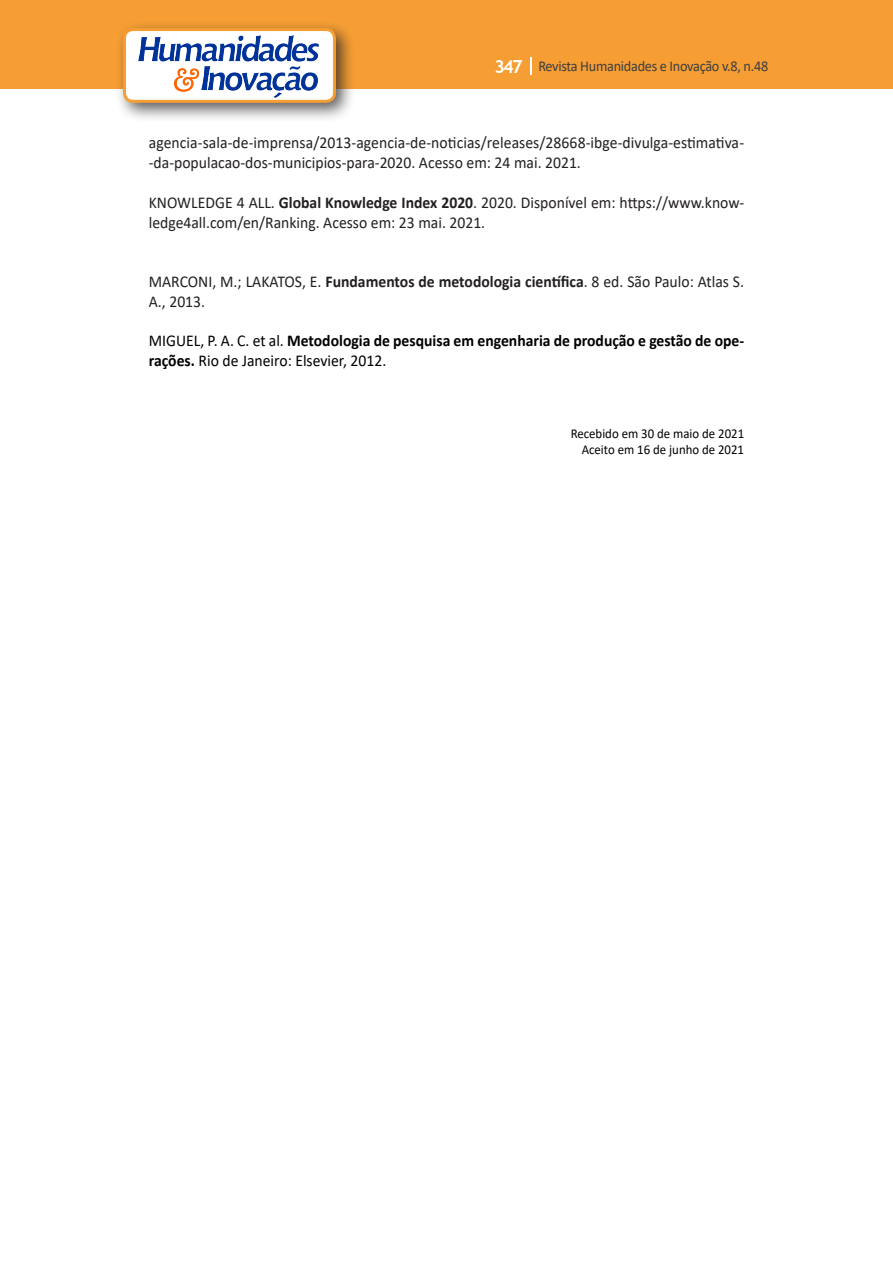
<style>
.page{position:relative;width:893px;height:1263px;background:#fff}
.page>*{position:absolute;margin:0;border:0;box-sizing:border-box;transform-origin:0 0}
.Texto{font:16.5px/19.8px "Calibri";color:#231f20;scale:.95 1}
.Texto-2{font:700 16.5px/19.8px "Calibri";color:#000;scale:.95 1}
.t1{font:15px "Calibri";letter-spacing:-.02em;color:#3e3e3f;scale:.95 1}
.Texto-3{font:13.5px "Calibri";color:#000;scale:.95 1}
.s1{font-family:"Trebuchet MS";font-weight:700;font-size:18px;color:#fff}
.s2{font-weight:700}
.s3{font-weight:400}
</style>
<div class="page">
<div style="left:0;top:0;width:893px;height:88px;background:#f69e34"></div>
<svg style="left:530px;top:57px;width:2px;height:18px"></svg>
<div style="left:115px;top:20px;width:241px;height:103px;background:#231f20;opacity:.75"></div>
<div style="left:125px;top:30px;width:209px;height:71px;background:#fff;border-radius:9px"></div>
<img style="left:138px;top:35px;width:181px;height:62px">
<div style="left:123px;top:28px;width:213px;height:75px;border:3px solid #f69e34;border-radius:9px"></div>
<p class="t1" style="left:495px;top:56px;width:290px"><span class="s1">347</span> Revista Humanidades e Inovação v.8, n.48</p>
<p class="Texto" style="left:149px;top:133px;width:628px">agencia-sala-de-imprensa/2013-agencia-de-noticias/releases/28668-ibge-divulga-estimativa--da-populacao-dos-municipios-para-2020. Acesso em: 24 mai. 2021.</p>
<p class="Texto" style="left:149px;top:192px;width:628px">KNOWLEDGE 4 ALL. <span class="s2">Global Knowledge Index 2020</span>. 2020. Disponível em: https://www.know&shy;ledge4all.com/en/Ranking. Acesso em: 23 mai. 2021.</p>
<p class="Texto" style="left:149px;top:271px;width:628px">MARCONI, M.; LAKATOS, E. <span class="s2">Fundamentos de metodologia científica</span>. 8 ed. São Paulo: Atlas S.<br>A., 2013.</p>
<p class="Texto-2" style="left:149px;top:331px;width:628px"><span class="s3">MIGUEL, P. A. C. et al.</span> Metodologia de pesquisa em engenharia de produção e gestão de ope&shy;rações. <span class="s3">Rio de Janeiro: Elsevier, 2012.</span></p>
<p class="Texto-3" style="left:571px;top:424px;width:184px">Recebido em 30 de maio de 2021</p>
<p class="Texto-3" style="left:582px;top:441px;width:172px">Aceito em 16 de junho de 2021</p>
</div>
